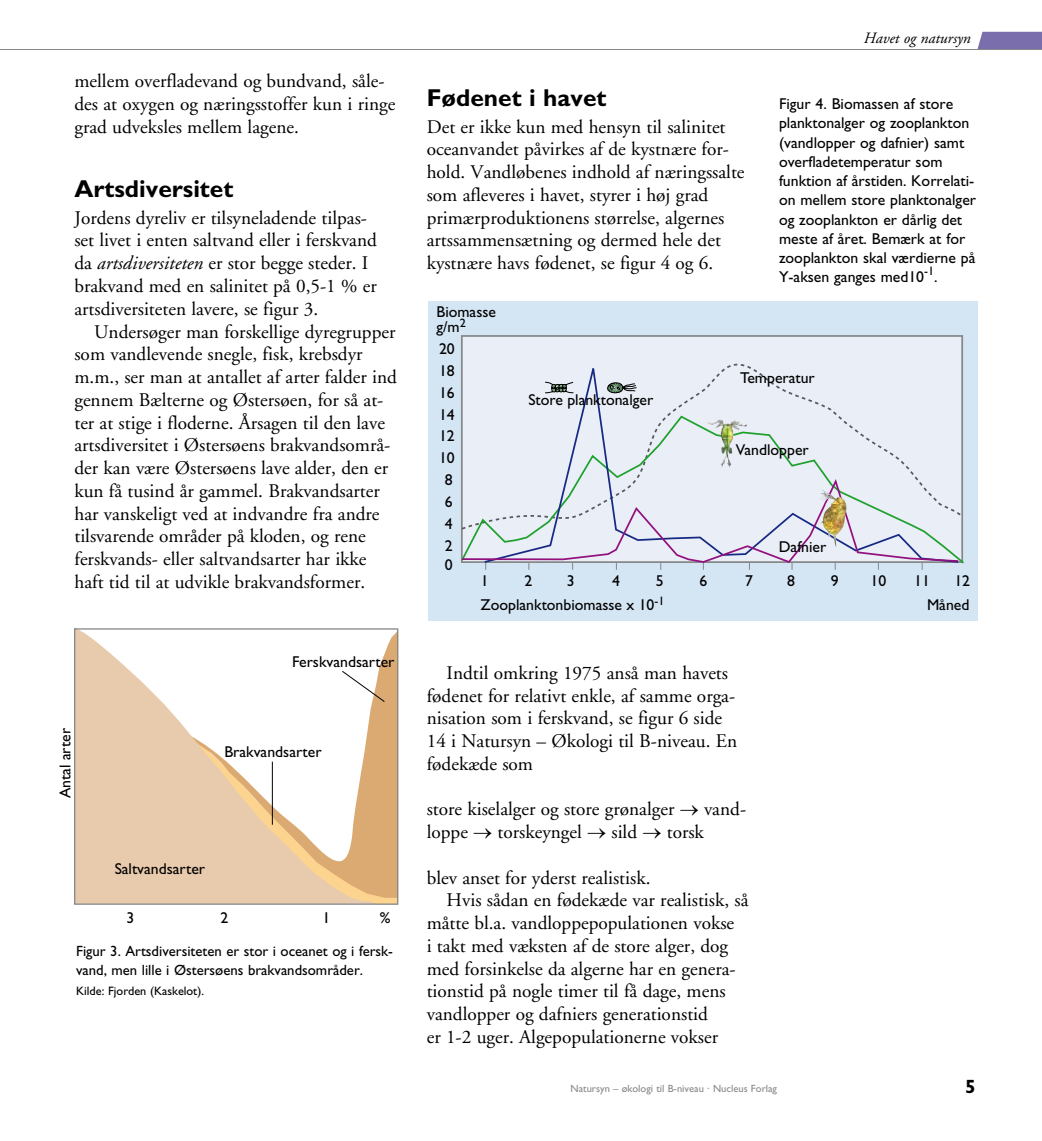
<style>
.page{position:relative;width:1042px;height:1141px;background:#fff}
.page>*{position:absolute;margin:0;border:0;box-sizing:border-box;transform-origin:0 0}
.t1{font:700 24.5px "Gill Sans";color:#000}
.t2{font:19.25px/22.8px "Adobe Garamond";color:#000}
.t3{font:15.75px/19.2px "Gill Sans";color:#000}
.t4{font:italic 15.75px "Adobe Garamond";color:#000}
.t5{font:14.88px/19.2px "Gill Sans";color:#000}
.t6{font:12.25px "Gill Sans";color:#000}
.t7{font:10.5px "Gill Sans";color:#878889}
.s1{font-style:italic}
</style>
<div class="page">
<svg style="left:977px;top:32px;width:65px;height:17px"></svg>
<hr style="left:0;top:49px;width:1042px;height:1px;background:#878889">
<svg style="left:75px;top:627px;width:114px;height:276px;fill:#e8caad"></svg>
<svg style="left:189px;top:670px;width:209px;height:235px"></svg>
<div style="left:428px;top:302px;width:549px;height:319px;background:#d4e5f4"></div>
<div style="left:462px;top:336px;width:500px;height:226px;background:#e9eef7"></div>
<svg style="left:461px;top:414px;width:503px;height:150px"></svg>
<svg style="left:482px;top:363px;width:478px;height:114px"></svg>
<svg style="left:461px;top:477px;width:499px;height:93px"></svg>
<svg style="left:607px;top:382px;width:30px;height:12px"></svg>
<svg style="left:544px;top:381px;width:30px;height:41px"></svg>
<img style="left:818px;top:490px;width:28px;height:57px">
<img style="left:707px;top:419px;width:41px;height:49px">
<p class="t2" style="left:74px;top:70px;width:322px">mellem overfladevand og bundvand, såle&shy;des at oxygen og næringsstoffer kun i ringe grad ud-veksles mellem lagene.</p>
<p class="t1" style="left:74px;top:175px;width:160px">Artsdiversitet</p>
<p class="t2" style="left:74px;top:207px;width:304px">Jordens dyreliv er tilsyneladende tilpas&shy;set livet i enten saltvand eller i ferskvand da <span class="s1">artsdi-versiteten</span> er stor begge steder. I brakvand med en salinitet på 0,5-1 % er artsdiversiteten lavere, se figur 3.</p>
<p class="t2" style="left:74px;top:321px;width:324px;text-indent:20px">Undersøger man forskellige dy-regrupper som vandlevende snegle, fisk, krebsdyr m.m., ser man at antallet af arter falder ind gen-nem Bælterne og Østersøen, for så at&shy;ter at stige i floderne. Årsagen til den lave artsdiversitet i Østersøens brak-vandsområ&shy;der kan være Østersøens lave alder, den er kun få tusind år gammel. Brakvandsarter har van-skeligt ved at indvandre fra andre tilsva-rende områder på kloden, og rene ferskvands- eller saltvandsarter har ikke haft tid til at ud-vikle brakvandsformer.</p>
<p class="t3" style="left:55px;top:798px;width:72px;rotate:-90deg">Antal arter</p>
<p class="t3" style="left:292px;top:652px;width:104px">Ferskvandsarter</p>
<p class="t3" style="left:224px;top:742px;width:99px">Brakvandsarter</p>
<p class="t3" style="left:115px;top:859px;width:92px">Saltvandsarter</p>
<p class="t3" style="left:126px;top:908px;width:9px">3</p>
<p class="t3" style="left:220px;top:908px;width:9px">2</p>
<p class="t3" style="left:322px;top:908px;width:9px">1</p>
<p class="t3" style="left:380px;top:908px;width:12px">%</p>
<p class="t5" style="left:76px;top:941px;width:318px">Figur 3. Artsdiversiteten er stor i oceanet og i fersk&shy;vand, men lille i Østersøens brakvandsområder.</p>
<p class="t6" style="left:76px;top:983px;width:129px">Kilde: Fjorden (Kaskelot).</p>
<p class="t1" style="left:427px;top:84px;width:181px">Fødenet i havet</p>
<p class="t2" style="left:427px;top:116px;width:319px">Det er ikke kun med hensyn til salinitet oceanvandet påvirkes af de kystnære for&shy;hold. Vandløbenes indhold af næringssalte som afleveres i havet, styrer i høj grad primærproduktionens størrelse, algernes artssammensætning og dermed hele det kystnære havs fødenet, se figur 4 og 6.</p>
<p class="t3" style="left:436px;top:304px;width:61px;line-height:14.9px">Biomasse g/m<sup>2</sup></p>
<p class="t3" style="left:439px;top:339px;width:17px">20</p>
<p class="t4" style="left:864px;top:30px;width:109px">Havet og natursyn</p>
<p class="t3" style="left:779px;top:94px;width:199px">Figur 4. Biomassen af store planktonalger og zooplankton (vandlopper og dafnier) samt overfladetemperatur som funktion af årstiden. Korrelati&shy;on mellem store planktonalger og zooplankton er dårlig det meste af året. Bemærk at for zooplankton skal værdierne på<br>Y-aksen ganges med10<sup>-1</sup>.</p>
<p class="t3" style="left:439px;top:361px;width:17px">18</p>
<p class="t3" style="left:439px;top:383px;width:17px">16</p>
<p class="t3" style="left:439px;top:405px;width:17px">14</p>
<p class="t3" style="left:439px;top:426px;width:17px">12</p>
<p class="t3" style="left:439px;top:448px;width:17px">10</p>
<p class="t3" style="left:445px;top:470px;width:9px">8</p>
<p class="t3" style="left:445px;top:492px;width:9px">6</p>
<p class="t3" style="left:445px;top:514px;width:9px">4</p>
<p class="t3" style="left:445px;top:536px;width:9px">2</p>
<p class="t3" style="left:445px;top:555px;width:9px">0</p>
<p class="t3" style="left:528px;top:390px;width:126px">Store planktonalger</p>
<p class="t3" style="left:740px;top:368px;width:76px">Temperatur</p>
<p class="t3" style="left:736px;top:440px;width:74px">Vandlopper</p>
<p class="t3" style="left:779px;top:537px;width:49px">Dafnier</p>
<p class="t3" style="left:481px;top:571px;width:9px">1</p>
<p class="t3" style="left:524px;top:571px;width:9px">2</p>
<p class="t3" style="left:567px;top:571px;width:9px">3</p>
<p class="t3" style="left:612px;top:571px;width:9px">4</p>
<p class="t3" style="left:656px;top:571px;width:9px">5</p>
<p class="t3" style="left:699px;top:571px;width:9px">6</p>
<p class="t3" style="left:745px;top:571px;width:9px">7</p>
<p class="t3" style="left:787px;top:571px;width:9px">8</p>
<p class="t3" style="left:831px;top:571px;width:9px">9</p>
<p class="t3" style="left:870px;top:571px;width:17px">10</p>
<p class="t3" style="left:914px;top:571px;width:17px">11</p>
<p class="t3" style="left:954px;top:571px;width:17px">12</p>
<p class="t6" style="left:654px;top:594px;width:12px">-1</p>
<p class="t3" style="left:481px;top:595px;width:175px">Zooplanktonbiomasse x 10</p>
<p class="t3" style="left:927px;top:595px;width:44px">Måned</p>
<p class="t2" style="left:427px;top:662px;width:312px;text-indent:20px">Indtil omkring 1975 anså man havets føde-net for relativt enkle, af samme orga&shy;nisation som i ferskvand, se figur 6 side 14 i Natursyn – Økologi til B-niveau. En fødekæde som</p>
<p class="t2" style="left:427px;top:798px;width:321px">store kiselalger og store grønalger → vand&shy;loppe → torskeyngel → sild → torsk</p>
<p class="t2" style="left:427px;top:867px;width:225px">blev anset for yderst realistisk.</p>
<p class="t2" style="left:446px;top:889px;width:303px">Hvis sådan en fødekæde var realistisk, så</p>
<p class="t2" style="left:427px;top:912px;width:309px">måtte bl.a. vandloppepopulationen vokse</p>
<p class="t2" style="left:427px;top:935px;width:303px">i takt med væksten af de store alger, dog</p>
<p class="t2" style="left:427px;top:958px;width:310px">med forsin-kelse da algerne har en genera-</p>
<p class="t2" style="left:427px;top:980px;width:300px">tionstid på nogle timer til få dage, mens</p>
<p class="t2" style="left:427px;top:1003px;width:283px">vandlopper og dafniers generationstid</p>
<p class="t2" style="left:427px;top:1026px;width:293px">er 1-2 uger. Algepopulationerne vokser</p>
<p class="t7" style="left:570px;top:1082px;width:208px">Natursyn – økologi til B-niveau · Nucleus Forlag</p>
</div>
